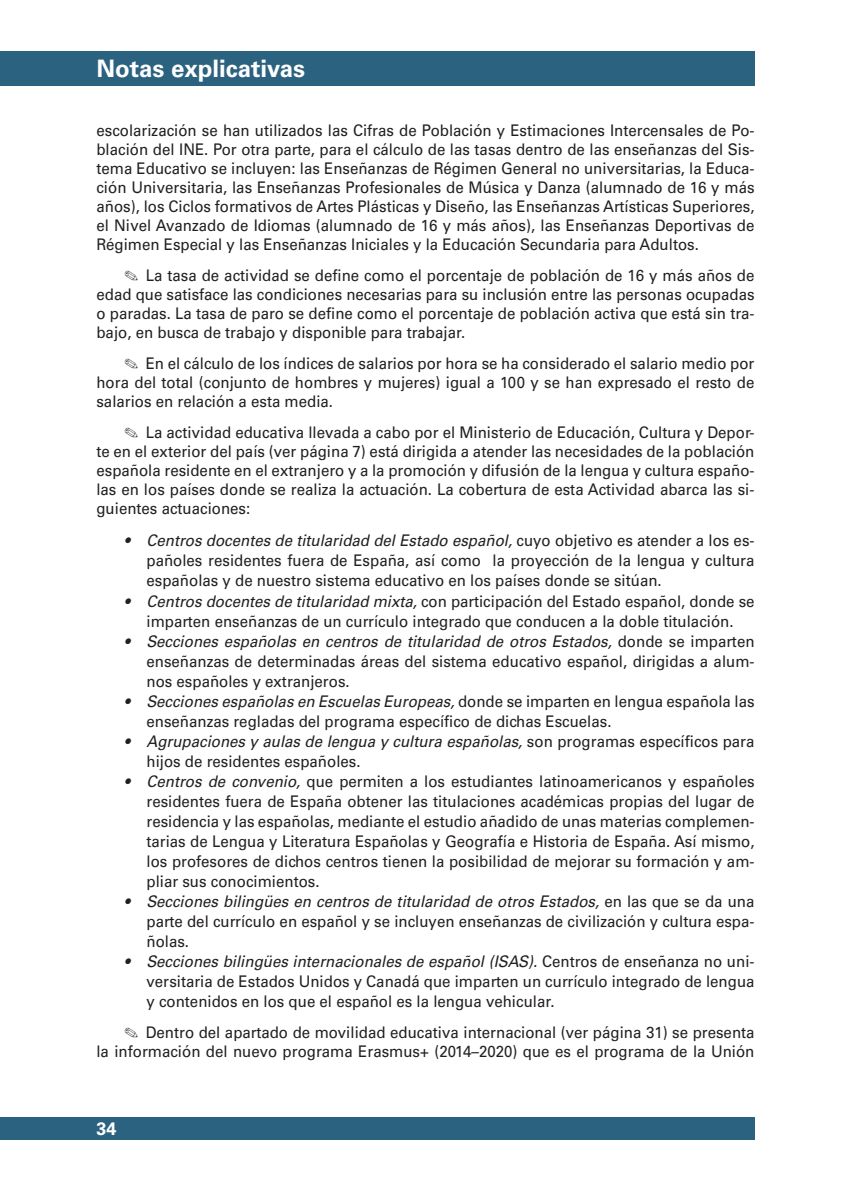
<style>
.page{position:relative;width:851px;height:1191px;background:#fff}
.page>*{position:absolute;margin:0;border:0;box-sizing:border-box;transform-origin:0 0}
.t1{font:700 24px "Univers LT Std";color:#fff}
.t2{font:700 18px "Univers LT Std";color:#fff}
.GENERAL-LISTA-UL-BOL{font:16px/20px "Univers LT Std";color:#231f20;text-align:justify;scale:.94 1}
.GENERAL-PARRAFO-1{font:16px/19px "Univers LT Std";color:#231f20;text-align:justify;scale:.94 1}
.s1{font-style:italic}
</style>
<div class="page">
<div style="left:0;top:1117px;width:754px;height:23px;background:#2b627f"></div>
<div style="left:0;top:51px;width:754px;height:34px;background:#2b627f"></div>
<p class="t1" style="left:96px;top:54px;width:120px">Alumnado</p>
<p class="t1" style="left:96px;top:54px;width:210px">Notas explicativas</p>
<p class="GENERAL-PARRAFO-1" style="left:96px;top:121px;width:701px">escolarización se han utilizados las Cifras de Población y Estimaciones Intercensales de Po&shy;blación del INE. Por otra parte, para el cálculo de las tasas dentro de las enseñanzas del Sis&shy;tema Educativo se incluyen: las Enseñanzas de Régimen General no universitarias, la Educa&shy;ción Universitaria, las Enseñanzas Profesionales de Música y Danza (alumnado de 16 y más años), los Ciclos formativos de Artes Plásticas y Diseño, las Enseñanzas Artísticas Superiores, el Nivel Avanzado de Idiomas (alumnado de 16 y más años), las Enseñanzas Deportivas de Régimen Especial y las Enseñanzas Iniciales y la Educación Secundaria para Adultos.</p>
<p class="GENERAL-PARRAFO-1" style="left:96px;top:266px;width:701px;text-indent:28px">✎ La tasa de actividad se define como el porcentaje de población de 16 y más años de edad que satisface las condiciones necesarias para su inclusión entre las personas ocupadas o paradas. La tasa de paro se define como el porcentaje de población activa que está sin tra&shy;bajo, en busca de trabajo y disponible para trabajar.</p>
<p class="GENERAL-PARRAFO-1" style="left:96px;top:354px;width:701px;text-indent:28px">✎ En el cálculo de los índices de salarios por hora se ha considerado el salario medio por hora del total (conjunto de hombres y mujeres) igual a 100 y se han expresado el resto de salarios en relación a esta media.</p>
<p class="GENERAL-PARRAFO-1" style="left:96px;top:423px;width:701px;text-indent:28px">✎ La actividad educativa llevada a cabo por el Ministerio de Educación, Cultura y Depor&shy;te en el exterior del país (ver página 7) está dirigida a atender las necesidades de la población española residente en el extranjero y a la promoción y difusión de la lengua y cultura españo&shy;las en los países donde se realiza la actuación. La cobertura de esta Actividad abarca las si&shy;guientes actuaciones:</p>
<p class="GENERAL-LISTA-UL-BOL" style="left:146px;top:531px;width:648px;text-indent:-22px"><span class="s1">• Centros docentes de titularidad del Estado español,</span> cuyo objetivo es atender a los es&shy;pañoles residentes fuera de España, así como la proyección de la lengua y cultura españolas y de nuestro sistema educativo en los países donde se sitúan.</p>
<p class="GENERAL-LISTA-UL-BOL" style="left:124px;top:591px;width:671px;text-align:center"><span class="s1">• Centros docentes de titularidad mixta,</span> con participación del Estado español, donde se imparten enseñanzas de un currículo integrado que conducen a la doble titulación.</p>
<p class="GENERAL-LISTA-UL-BOL" style="left:146px;top:631px;width:648px;text-indent:-22px"><span class="s1">• Secciones españolas en centros de titularidad de otros Estados,</span> donde se imparten enseñanzas de determinadas áreas del sistema educativo español, dirigidas a alum&shy;nos españoles y extranjeros.</p>
<p class="GENERAL-LISTA-UL-BOL" style="left:146px;top:691px;width:648px;text-indent:-22px"><span class="s1">• Secciones españolas en Escuelas Europeas,</span> donde se imparten en lengua española las enseñanzas regladas del programa específico de dichas Escuelas.</p>
<p class="GENERAL-LISTA-UL-BOL" style="left:146px;top:731px;width:648px;text-indent:-22px"><span class="s1">• Agrupaciones y aulas de lengua y cultura españolas,</span> son programas específicos para hijos de residentes españoles.</p>
<p class="GENERAL-LISTA-UL-BOL" style="left:146px;top:771px;width:648px;text-indent:-22px"><span class="s1">• Centros de convenio,</span> que permiten a los estudiantes latinoamericanos y españoles residentes fuera de España obtener las titulaciones académicas propias del lugar de residencia y las españolas, mediante el estudio añadido de unas materias complemen&shy;tarias de Lengua y Literatura Españolas y Geografía e Historia de España. Así mismo, los profesores de dichos centros tienen la posibilidad de mejorar su formación y am&shy;pliar sus conocimientos.</p>
<p class="GENERAL-LISTA-UL-BOL" style="left:146px;top:891px;width:648px;text-indent:-22px"><span class="s1">• Secciones bilingües en centros de titularidad de otros Estados,</span> en las que se da una parte del currículo en español y se incluyen enseñanzas de civilización y cultura espa&shy;ñolas.</p>
<p class="GENERAL-LISTA-UL-BOL" style="left:146px;top:951px;width:648px;text-indent:-22px"><span class="s1">• Secciones bilingües internacionales de español (ISAS).</span> Centros de enseñanza no uni&shy;versitaria de Estados Unidos y Canadá que imparten un currículo integrado de lengua y contenidos en los que el español es la lengua vehicular.</p>
<p class="GENERAL-PARRAFO-1" style="left:96px;top:1022px;width:701px;text-align:right">✎ Dentro del apartado de movilidad educativa internacional (ver página 31) se presenta<br>la información del nuevo programa Erasmus+ (2014–2020) que es el programa de la Unión</p>
<p class="t2" style="left:96px;top:1118px;width:22px">34</p>
</div>
